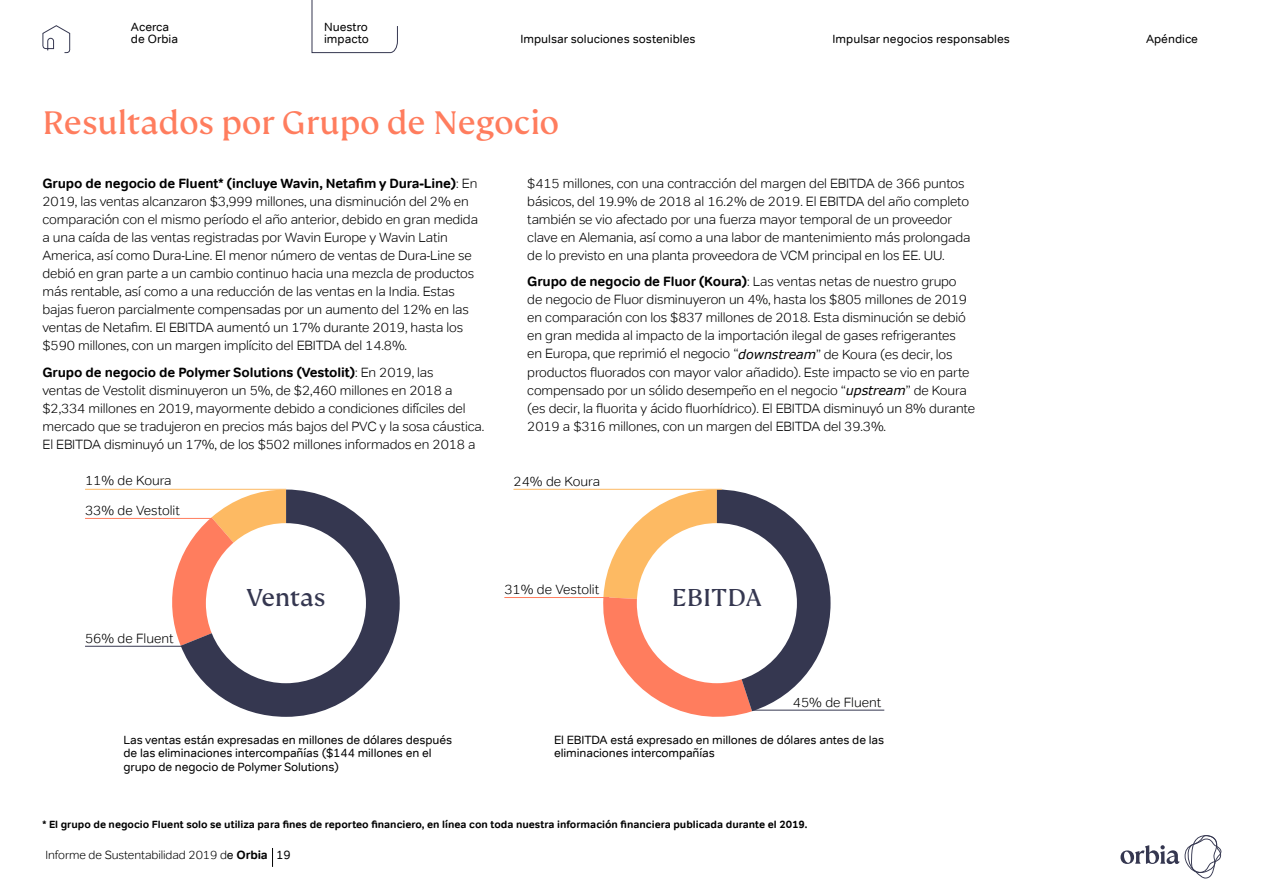
<style>
.page{position:relative;width:1263px;height:893px;background:#fff}
.page>*{position:absolute;margin:0;border:0;box-sizing:border-box;transform-origin:0 0}
.t1{font:36px "FS Kim";color:#ff7d5e}
.t2{font:27px "FS Kim";color:#353750}
.t3{font:300 13.5px/18px "Tondo Trial";letter-spacing:-.01em;color:#000}
.t4{font:12px/13.5px "Tondo Trial";letter-spacing:-.01em;color:#000}
.t5{font:300 12px "Tondo";letter-spacing:-.01em;color:#000}
.t6{font:700 10.5px "Tondo Trial";color:#000}
.s1{font-weight:700}
.s2{font-family:"Verdana";font-weight:400;font-style:italic;font-size:12.75px}
.s3{font-weight:400}
.s4{font-family:"Tondo Trial";font-weight:400}
</style>
<div class="page">
<svg style="left:162px;top:517px;width:19px;height:129px"></svg>
<svg style="left:181px;top:489px;width:219px;height:228px"></svg>
<div style="left:206px;top:523px;width:160px;height:160px;background:#fff;border-radius:50%"></div>
<hr style="left:85px;top:646px;width:122px;height:1px;background:#353750">
<hr style="left:85px;top:489px;width:201px;height:1px;background:#fdba63">
<hr style="left:85px;top:518px;width:126px;height:1px;background:#ff7d5e">
<svg style="left:603px;top:489px;width:227px;height:228px"></svg>
<div style="left:637px;top:523px;width:160px;height:160px;background:#fff;border-radius:50%"></div>
<hr style="left:513px;top:489px;width:209px;height:1px;background:#fdba63">
<hr style="left:504px;top:597px;width:105px;height:1px;background:#ff7d5e">
<hr style="left:753px;top:710px;width:131px;height:1px;background:#353750">
<svg style="left:1120px;top:835px;width:102px;height:43px"></svg>
<svg style="left:42px;top:25px;width:28px;height:28px"></svg>
<svg style="left:311px;top:0;width:87px;height:53px"></svg>
<svg style="left:272px;top:848px;width:1px;height:19px"></svg>
<p class="t4" style="left:131px;top:21px;width:49px;line-height:12px">Acerca de Orbia</p>
<p class="t4" style="left:324px;top:21px;width:46px;line-height:12px">Nuestro impacto</p>
<p class="t4" style="left:520px;top:32px;width:177px">Impulsar soluciones sostenibles</p>
<p class="t4" style="left:832px;top:32px;width:179px">Impulsar negocios responsables</p>
<h1 class="t1" style="left:43px;top:103px;width:518px">Resultados por Grupo de Negocio</h1>
<p class="t3" style="left:43px;top:174px;width:437px"><span class="s1">Grupo de negocio de Fluent* (incluye Wavin, Netafim y Dura-Line)</span>: En 2019, las ventas alcanzaron $3,999 millones, una disminución del 2% en comparación con el mismo período el año anterior, debido en gran medida a una caída de las ventas registradas por Wavin Europe y Wavin Latin America, así como Dura-Line. El menor número de ventas de Dura-Line se debió en gran parte a un cambio continuo hacia una mezcla de productos más rentable, así como a una reducción de las ventas en la India. Estas bajas fueron parcialmente compensadas por un aumento del 12% en las ventas de Netafim. El EBITDA aumentó un 17% durante 2019, hasta los $590 millones, con un margen implícito del EBITDA del 14.8%.</p>
<p class="t3" style="left:43px;top:363px;width:443px"><span class="s1">Grupo de negocio de Polymer Solutions (Vestolit)</span>: En 2019, las<br>ventas de Vestolit disminuyeron un 5%, de $2,460 millones en 2018 a $2,334 millones en 2019, mayormente debido a condiciones difíciles del mercado que se tradujeron en precios más bajos del PVC y la sosa cáustica.<br>El EBITDA disminuyó un 17%, de los $502 millones informados en 2018 a</p>
<p class="t3" style="left:527px;top:174px;width:445px">$415 millones, con una contracción del margen del EBITDA de 366 puntos básicos, del 19.9% de 2018 al 16.2% de 2019. El EBITDA del año completo también se vio afectado por una fuerza mayor temporal de un proveedor clave en Alemania, así como a una labor de mantenimiento más prolongada de lo previsto en una planta proveedora de VCM principal en los EE. UU.</p>
<p class="t3" style="left:527px;top:273px;width:449px"><span class="s1">Grupo de negocio de Fluor (Koura)</span>: Las ventas netas de nuestro grupo<br>de negocio de Fluor disminuyeron un 4%, hasta los $805 millones de 2019 en comparación con los $837 millones de 2018. Esta disminución se debió en gran medida al impacto de la importación ilegal de gases refrigerantes<br>en Europa, que reprimió el negocio “<span class="s2">downstream</span>” de Koura (es decir, los productos fluorados con mayor valor añadido). Este impacto se vio en parte compensado por un sólido desempeño en el negocio “<span class="s2">upstream</span>” de Koura (es decir, la fluorita y ácido fluorhídrico). El EBITDA disminuyó un 8% durante 2019 a $316 millones, con un margen del EBITDA del 39.3%.</p>
<p class="t3" style="left:85px;top:472px;width:88px">11% de Koura</p>
<p class="t3" style="left:85px;top:501px;width:96px">33% de Vestolit</p>
<p class="t3" style="left:85px;top:629px;width:90px">56% de Fluent</p>
<p class="t3" style="left:513px;top:473px;width:88px">24% de Koura</p>
<h2 class="t2" style="left:246px;top:583px;width:81px">Ventas</h2>
<p class="t3" style="left:504px;top:580px;width:96px">31% de Vestolit</p>
<h2 class="t2" style="left:672px;top:583px;width:92px">EBITDA</h2>
<p class="t3" style="left:793px;top:694px;width:90px">45% de Fluent</p>
<p class="t4" style="left:124px;top:733px;width:330px">Las ventas están expresadas en millones de dólares después de las eliminaciones intercompañías ($144 millones en el grupo de negocio de Polymer Solutions)</p>
<p class="t4" style="left:554px;top:733px;width:332px">El EBITDA está expresado en millones de dólares antes de las eliminaciones intercompañías</p>
<p class="t6" style="left:43px;top:818px;width:766px">* El grupo de negocio Fluent solo se utiliza para fines de reporteo financiero, en línea con toda nuestra información financiera publicada durante el 2019.</p>
<p class="t5" style="left:46px;top:847px;width:247px">Informe de Sustentabilidad 2019 d<span class="s3">e</span> <span class="s1">Orbia</span> <span class="s4">19</span></p>
<p class="t4" style="left:1146px;top:32px;width:54px">Apéndice</p>
</div>
